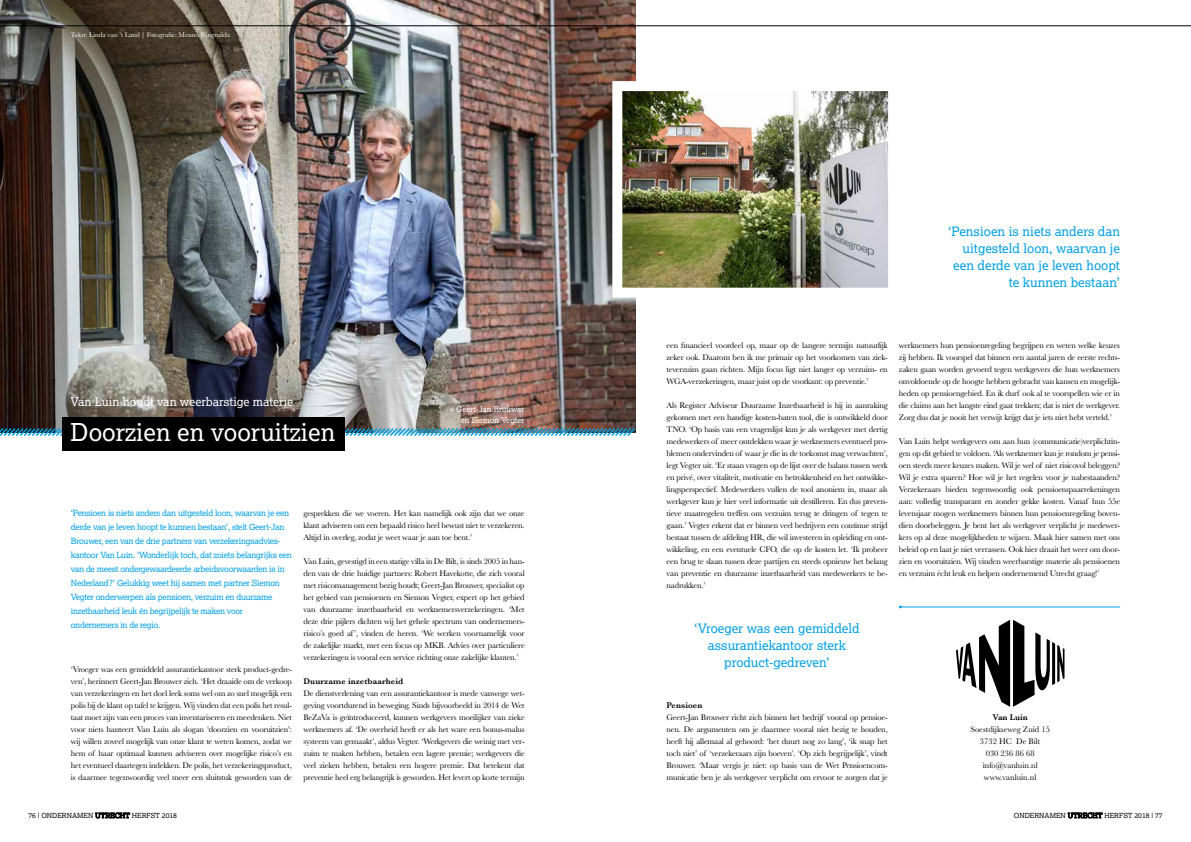
<style>
.page{position:relative;width:1191px;height:842px;background:#fff}
.page>*{position:absolute;margin:0;border:0;box-sizing:border-box;transform-origin:0 0}
.t1{font:24.7px "Lexia Da Ma";color:#fff}
.t2{font:13px/17px "Lexia Da Ma";color:#009fe3;text-align:right}
.t3{font:12px "Lexia Da Ma";color:#fff}
.t4{font:8.5px/12px "Baskerville";letter-spacing:-.02em;color:#000;text-align:justify}
.t5{font:8.5px/14px "Lexia Da Ma";letter-spacing:-.03em;color:#009fe3}
.t6{font:8.5px/12px "Baskerville";color:#000;text-align:center}
.t7{font:600 8.5px "Baskerville";letter-spacing:.01em;color:#000}
.t8{font:8px/11px "Lexia Da Ma";color:#fff;text-align:right}
.t9{font:7px "Lexia Da Ma";color:#000}
.t10{font:7px "Baskerville";color:#fff}
</style>
<div class="page">
<svg style="left:95px;top:812px;width:35px;height:6px"></svg>
<svg style="left:1067px;top:812px;width:35px;height:6px"></svg>
<hr style="left:900px;top:607px;width:219px;height:1px;background:#009fe3">
<svg style="left:956px;top:620px;width:108px;height:87px"></svg>
<img style="left:0;top:0;width:635px;height:426px">
<img style="left:0;top:426px;width:636px;height:12px">
<div style="left:63px;top:417px;width:282px;height:33px;background:#000"></div>
<hr style="left:0;top:26px;width:1191px;height:1px;background:#000">
<img style="left:623px;top:92px;width:264px;height:195px">
<div style="left:612px;top:81px;width:286px;height:217px;border:10px solid #fff"></div>
<p class="t10" style="left:71px;top:31px;width:161px">Tekst: Linda van ’t Land | Fotografie: Menno Ringnalda</p>
<h3 class="t3" style="left:71px;top:395px;width:224px">Van Luin houdt van weerbarstige materie</h3>
<h1 class="t1" style="left:71px;top:418px;width:266px">Doorzien en vooruitzien</h1>
<p class="t8" style="left:450px;top:404px;width:76px">» Geert-Jan Brouwer en Siemon Vegter</p>
<p class="t5" style="left:71px;top:506px;width:222px">‘Pensioen is niets anders dan uitgesteld loon, waarvan je een derde van je leven hoopt te kunnen bestaan’, stelt Geert-Jan Brouwer, een van de drie partners van verzekeringsadvies&shy;kantoor Van Luin. ‘Wonderlijk toch, dat zoiets belangrijks een van de meest ondergewaardeerde arbeidsvoorwaarden is in Nederland?’ Gelukkig weet hij samen met partner Siemon Vegter onderwerpen als pensioen, verzuim en duurzame inzetbaarheid leuk én begrijpelijk te maken voor ondernemers in de regio.</p>
<p class="t4" style="left:71px;top:663px;width:223px">‘Vroeger was een gemiddeld assurantiekantoor sterk product-gedre&shy;ven’, herinnert Geert-Jan Brouwer zich. ‘Het draaide om de verkoop van verzekeringen en het doel leek soms wel om zo snel mogelijk een polis bij de klant op tafel te krijgen. Wij vinden dat een polis het resul&shy;taat moet zijn van een proces van inventariseren en meedenken. Niet voor niets hanteert Van Luin als slogan ‘doorzien en vooruitzien’: wij willen zoveel mogelijk van onze klant te weten komen, zodat we hem of haar optimaal kunnen adviseren over mogelijke risico’s en het eventueel daartegen indekken. De polis, het verzekeringsproduct, is daarmee tegenwoordig veel meer een sluitstuk geworden van de</p>
<p class="t4" style="left:303px;top:507px;width:223px">gesprekken die we voeren. Het kan namelijk ook zijn dat we onze klant adviseren om een bepaald risico heel bewust níet te verzekeren.<br>Altijd in overleg, zodat je weet waar je aan toe bent.’</p>
<p class="t4" style="left:303px;top:555px;width:223px">Van Luin, gevestigd in een statige villa in De Bilt, is sinds 2005 in han&shy;den van de drie huidige partners: Robert Havekotte, die zich vooral met risicomanagement bezig houdt; Geert-Jan Brouwer, specialist op het gebied van pensioenen en Siemon Vegter, expert op het gebied van duurzame inzetbaarheid en werknemersverzekeringen. ‘Met deze drie pijlers dichten wij het gehele spectrum van ondernemers&shy;risico’s goed af ’, vinden de heren. ‘We werken voornamelijk voor de zakelijke markt, met een focus op MKB. Advies over particuliere verzekeringen is vooral een service richting onze zakelijke klanten.’</p>
<p class="t7" style="left:303px;top:675px;width:101px">Duurzame inzetbaarheid</p>
<p class="t4" style="left:303px;top:687px;width:223px">De dienstverlening van een assurantiekantoor is mede vanwege wet&shy;geving voortdurend in beweging. Sinds bijvoorbeeld in 2014 de Wet BeZaVa is geïntroduceerd, kunnen werkgevers moeilijker van zieke werknemers af. ‘De overheid heeft er als het ware een bonus-malus systeem van gemaakt’, aldus Vegter. ‘Werkgevers die weinig met ver&shy;zuim te maken hebben, betalen een lagere premie; werkgevers die veel zieken hebben, betalen een hogere premie. Dat betekent dat preventie heel erg belangrijk is geworden. Het levert op korte termijn</p>
<h2 class="t2" style="left:948px;top:223px;width:173px">‘Pensioen is niets anders dan uitgesteld loon, waarvan je een derde van je leven hoopt te kunnen bestaan’</h2>
<p class="t4" style="left:666px;top:339px;width:223px">een financieel voordeel op, maar op de langere termijn natuurlijk zeker ook. Daarom ben ik me primair op het voorkomen van ziek&shy;teverzuim gaan richten. Mijn focus ligt niet langer op verzuim- en WGA-verzekeringen, maar juist op de voorkant: op preventie.’</p>
<p class="t4" style="left:666px;top:399px;width:223px">Als Register Adviseur Duurzame Inzetbaarheid is hij in aanraking gekomen met een handige kosten-baten tool, die is ontwikkeld door TNO. ‘Op basis van een vragenlijst kun je als werkgever met dertig medewerkers of meer ontdekken waar je werknemers eventueel pro&shy;blemen ondervinden of waar je die in de toekomst mag verwachten’, legt Vegter uit. ‘Er staan vragen op de lijst over de balans tussen werk en privé, over vitaliteit, motivatie en betrokkenheid en het ontwikke&shy;lingsperspectief. Medewerkers vullen de tool anoniem in, maar als werkgever kun je hier veel informatie uit destilleren. En dus preven&shy;tieve maatregelen treffen om verzuim terug te dringen of tegen te gaan.’ Vegter erkent dat er binnen veel bedrijven een continue strijd bestaat tussen de afdeling HR, die wil investeren in opleiding en ont&shy;wikkeling, en een eventuele CFO, die op de kosten let. ‘Ik probeer een brug te slaan tussen deze partijen en steeds opnieuw het belang van preventie en duurzame inzetbaarheid van medewerkers te be&shy;nadrukken.’</p>
<p class="t4" style="left:899px;top:339px;width:223px">werknemers hun pensioenregeling begrijpen en weten welke keuzes zij hebben. Ik voorspel dat binnen een aantal jaren de eerste rechts&shy;zaken gaan worden gevoerd tegen werkgevers die hun werknemers onvoldoende op de hoogte hebben gebracht van kansen en mogelijk&shy;heden op pensioengebied. En ik durf ook al te voorspellen wie er in die claims aan het langste eind gaat trekken; dat is níet de werkgever.<br>Zorg dus dat je nooit het verwijt krijgt dat je iets niet hebt verteld.’</p>
<p class="t4" style="left:899px;top:436px;width:223px">Van Luin helpt werkgevers om aan hun (communicatie)verplichtin&shy;gen op dit gebied te voldoen. ‘Als werknemer kun je rondom je pensi&shy;oen steeds meer keuzes maken. Wil je wel of niet risicovol beleggen?<br>Wil je extra sparen? Hoe wil je het regelen voor je nabestaanden?<br>Verzekeraars bieden tegenwoordig ook pensioenspaarrekeningen aan: volledig transparant en zonder gekke kosten. Vanaf hun 55e levensjaar mogen werknemers binnen hun pensioenregeling boven&shy;dien doorbeleggen. Je bent het als werkgever verplicht je medewer&shy;kers op al deze mogelijkheden te wijzen. Maak hier samen met ons beleid op en laat je niet verrassen. Ook hier draait het weer om door&shy;zien en vooruitzien. Wij vinden weerbarstige materie als pensioenen en verzuim écht leuk en helpen ondernemend Utrecht graag!’</p>
<h2 class="t2" style="left:694px;top:620px;width:167px;text-align:center">‘Vroeger was een gemiddeld assurantiekantoor sterk product-gedreven’</h2>
<p class="t7" style="left:666px;top:699px;width:37px">Pensioen</p>
<p class="t4" style="left:666px;top:711px;width:223px">Geert-Jan Brouwer richt zich binnen het bedrijf vooral op pensioe&shy;nen. De argumenten om je daarmee vooral níet bezig te houden, heeft hij allemaal al gehoord: ‘het duurt nog zo lang’, ‘ik snap het toch niet’ of ‘verzekeraars zijn boeven’. ‘Op zich begrijpelijk’, vindt Brouwer. ‘Maar vergis je niet: op basis van de Wet Pensioencom&shy;municatie ben je als werkgever verplicht om ervoor te zorgen dat je</p>
<p class="t7" style="left:992px;top:711px;width:37px">Van Luin</p>
<p class="t6" style="left:970px;top:723px;width:81px">Soestdijkseweg Zuid 15<br>3732 HC De Bilt<br>030 236 86 68 info@vanluin.nl www.vanluin.nl</p>
<p class="t9" style="left:28px;top:811px;width:150px">76 | ONDERNAMEN UTRECHT HERFST 2018</p>
<p class="t9" style="left:1014px;top:811px;width:150px">ONDERNAMEN UTRECHT HERFST 2018 | 77</p>
</div>
